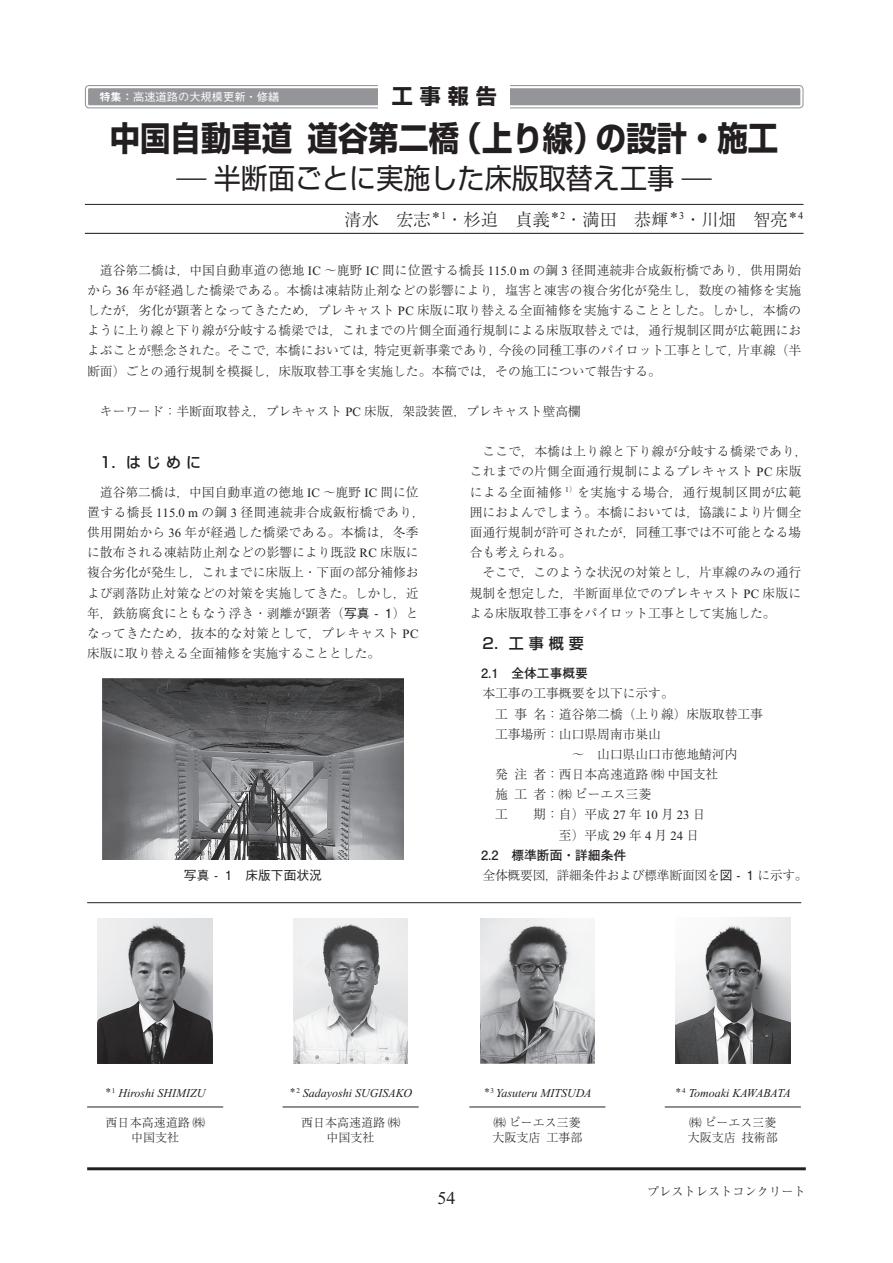
<style>
.page{position:relative;width:893px;height:1263px;background:#fff}
.page>*{position:absolute;margin:0;border:0;box-sizing:border-box;transform-origin:0 0}
.t1{font:700 33.75px "Shin Go Pro";color:#231f20;scale:.9 1}
.t2{font:28.5px "Shin Go Pro";color:#231f20;scale:.95 1}
.t3{font:700 21px "Shin Go Pro";color:#231f20}
.t4{font:18px "Times New Roman";color:#231f20}
.t5{font:300 17.25px "Ryumin Pr 6";color:#231f20}
.t6{font:500 15px "Shin Go Pro";letter-spacing:.335em;color:#231f20}
.t7{font:300 12.75px/20.1px "Ryumin Pr 6";color:#231f20}
.t8{font:700 12.75px "Futo Go B101 Pro";color:#231f20}
.t9{font:500 12.75px "Gothic BBB Pro";color:#231f20}
.t10{font:300 12.15px "Ryumin Pr 6";color:#231f20}
.t11{font:italic 12px "Times New Roman";color:#231f20}
.t12{font:300 12px/15px "Ryumin Pr 6";color:#231f20}
.t13{font:500 11.25px "Gothic BBB Pro";color:#fff}
.s1{font-family:"Midashi Go Pro MB31";font-weight:400}
.s2{font-weight:300;font-stretch:expanded;font-size:30px}
.s3{font-family:"Times New Roman";font-weight:400}
.s4{font-family:"Gothic BBB Pro";font-weight:500}
</style>
<div class="page">
<hr style="left:87px;top:1167px;width:719px;height:3px;background:#231f20">
<svg style="left:85px;top:85px;width:718px;height:23px"></svg>
<div style="left:87px;top:87px;width:714px;height:19px;background:#939598;border-radius:2px"></div>
<div style="left:86px;top:86px;width:716px;height:21px;border:2px solid #fff;border-radius:2px"></div>
<div style="left:378px;top:84px;width:132px;height:25px;background:#fff"></div>
<hr style="left:85px;top:204px;width:718px;height:1px;background:#231f20">
<hr style="left:85px;top:233px;width:718px;height:1px;background:#231f20">
<img style="left:102px;top:679px;width:302px;height:181px">
<hr style="left:665px;top:1107px;width:136px;height:1px;background:#231f20">
<hr style="left:283px;top:1107px;width:136px;height:1px;background:#231f20">
<hr style="left:469px;top:1107px;width:136px;height:1px;background:#231f20">
<hr style="left:87px;top:1107px;width:136px;height:1px;background:#231f20">
<hr style="left:87px;top:902px;width:714px;height:1px;background:#231f20">
<img style="left:98px;top:918px;width:115px;height:146px">
<img style="left:293px;top:918px;width:115px;height:146px">
<img style="left:480px;top:918px;width:114px;height:146px">
<img style="left:675px;top:918px;width:115px;height:145px">
<p class="t13" style="left:99px;top:88px;width:181px"><span class="s1">特集：</span>高速道路の大規模更新・修繕</p>
<h3 class="t3" style="left:392px;top:79px;width:106px">工 事 報 告</h3>
<h1 class="t1" style="left:110px;top:111px;width:744px">中国自動車道　道谷第二橋（上り線）の設計・施工</h1>
<h2 class="t2" style="left:176px;top:154px;width:565px"><span class="s2">—</span> 半断面ごとに実施した床版取替え工事 <span class="s2">—</span></h2>
<h3 class="t5" style="left:344px;top:206px;width:460px">清水 宏志<sup>＊</sup><sup>1</sup>・杉迫 貞義<sup>＊</sup><sup>2</sup>・満田 恭輝<sup>＊</sup><sup>3</sup>・川畑 智亮<sup>＊</sup><sup>4</sup></h3>
<p class="t7" style="left:87px;top:259px;width:716px;text-align:justify;text-indent:13px">道谷第二橋は，中国自動車道の徳地 <span class="s3">IC</span> ～鹿野 <span class="s3">IC</span> 間に位置する橋長 <span class="s3">115.0 m</span> の鋼 <span class="s3">3</span> 径間連続非合成鈑桁橋であり，供用開始から <span class="s3">36</span> 年が経過した橋梁である。本橋は凍結防止剤などの影響により，塩害と凍害の複合劣化が発生し，数度の補修を実施したが，劣化が顕著となってきたため，プレキャスト <span class="s3">PC</span> 床版に取り替える全面補修を実施することとした。しかし，本橋のように上り線と下り線が分岐する橋梁では，これまでの片側全面通行規制による床版取替えでは，通行規制区間が広範囲におよぶことが懸念された。そこで，本橋においては，特定更新事業であり，今後の同種工事のパイロット工事として，片車線（半断面）ごとの通行規制を模擬し，床版取替工事を実施した。本稿では，その施工について報告する。</p>
<p class="t7" style="left:100px;top:400px;width:482px">キーワード：半断面取替え，プレキャスト <span class="s3">PC</span> 床版，架設装置，プレキャスト壁高欄</p>
<p class="t6" style="left:100px;top:450px;width:103px">1．はじめに</p>
<p class="t7" style="left:87px;top:481px;width:340px;text-indent:13px">道谷第二橋は，中国自動車道の徳地 <span class="s3">IC</span> ～鹿野 <span class="s3">IC</span> 間に位置する橋長 <span class="s3">115.0 m</span> の鋼 <span class="s3">3</span> 径間連続非合成鈑桁橋であり，供用開始から <span class="s3">36</span> 年が経過した橋梁である。本橋は，冬季に散布される凍結防止剤などの影響により既設 <span class="s3">RC</span> 床版に複合劣化が発生し，これまでに床版上・下面の部分補修および剥落防止対策などの対策を実施してきた。しかし，近年，鉄筋腐食にともなう浮き・剥離が顕著（<span class="s4">写真 - 1</span>）となってきたため，抜本的な対策として，プレキャスト <span class="s3">PC</span>床版に取り替える全面補修を実施することとした。</p>
<p class="t9" style="left:184px;top:865px;width:139px">写真 - 1　床版下面状況</p>
<p class="t7" style="left:470px;top:441px;width:339px;text-indent:13px">ここで，本橋は上り線と下り線が分岐する橋梁であり，これまでの片側全面通行規制によるプレキャスト <span class="s3">PC</span> 床版による全面補修 <sup>1</sup><sup>）</sup>を実施する場合，通行規制区間が広範囲におよんでしまう。本橋においては，協議により片側全面通行規制が許可されたが，同種工事では不可能となる場合も考えられる。</p>
<p class="t7" style="left:470px;top:562px;width:333px;text-align:justify;text-indent:13px">そこで，このような状況の対策とし，片車線のみの通行規制を想定した，半断面単位でのプレキャスト <span class="s3">PC</span> 床版による床版取替工事をパイロット工事として実施した。</p>
<p class="t6" style="left:482px;top:631px;width:103px">2．工事概要</p>
<p class="t8" style="left:481px;top:663px;width:108px">2.1　全体工事概要</p>
<p class="t7" style="left:482px;top:683px;width:193px">本工事の工事概要を以下に示す。</p>
<p class="t7" style="left:495px;top:703px;width:269px">工事名：道谷第二橋（上り線）床版取替工事</p>
<p class="t7" style="left:495px;top:723px;width:167px">工事場所：山口県周南市巣山</p>
<p class="t7" style="left:572px;top:743px;width:167px">～ 山口県山口市徳地鯖河内</p>
<p class="t7" style="left:495px;top:763px;width:225px">発注者：西日本高速道路㈱中国支社</p>
<p class="t7" style="left:495px;top:784px;width:158px">施工者：㈱ピーエス三菱</p>
<p class="t7" style="left:495px;top:804px;width:14px">工</p>
<p class="t7" style="left:559px;top:804px;width:148px;text-indent:-26px">期：自）平成 <span class="s3">27</span> 年 <span class="s3">10</span> 月 <span class="s3">23</span> 日至）平成<span class="s3">29</span>年<span class="s3">4</span>月<span class="s3">24</span>日</p>
<p class="t8" style="left:481px;top:845px;width:146px">2.2　標準断面・詳細条件</p>
<p class="t7" style="left:482px;top:864px;width:327px">全体概要図，詳細条件および標準断面図を<span class="s4">図 - 1</span> に示す。</p>
<p class="t11" style="left:105px;top:1086px;width:102px"><sup>＊</sup><sup>1</sup> Hiroshi SHIMIZU</p>
<p class="t12" style="left:106px;top:1115px;width:100px;text-align:center">西日本高速道路㈱中国支社</p>
<p class="t11" style="left:289px;top:1086px;width:124px"><sup>＊</sup><sup>2</sup> Sadayoshi SUGISAKO</p>
<p class="t12" style="left:301px;top:1115px;width:100px;text-align:center">西日本高速道路㈱中国支社</p>
<h3 class="t4" style="left:437px;top:1188px;width:19px">54</h3>
<p class="t11" style="left:483px;top:1086px;width:110px"><sup>＊</sup><sup>3</sup> Yasuteru MITSUDA</p>
<p class="t12" style="left:492px;top:1115px;width:91px">㈱ピーエス三菱大阪支店工事部</p>
<p class="t11" style="left:675px;top:1086px;width:117px"><sup>＊</sup><sup>4</sup> Tomoaki KAWABATA</p>
<p class="t12" style="left:688px;top:1115px;width:92px">㈱ピーエス三菱大阪支店技術部</p>
<p class="t10" style="left:647px;top:1181px;width:160px">プレストレストコンクリート</p>
</div>
